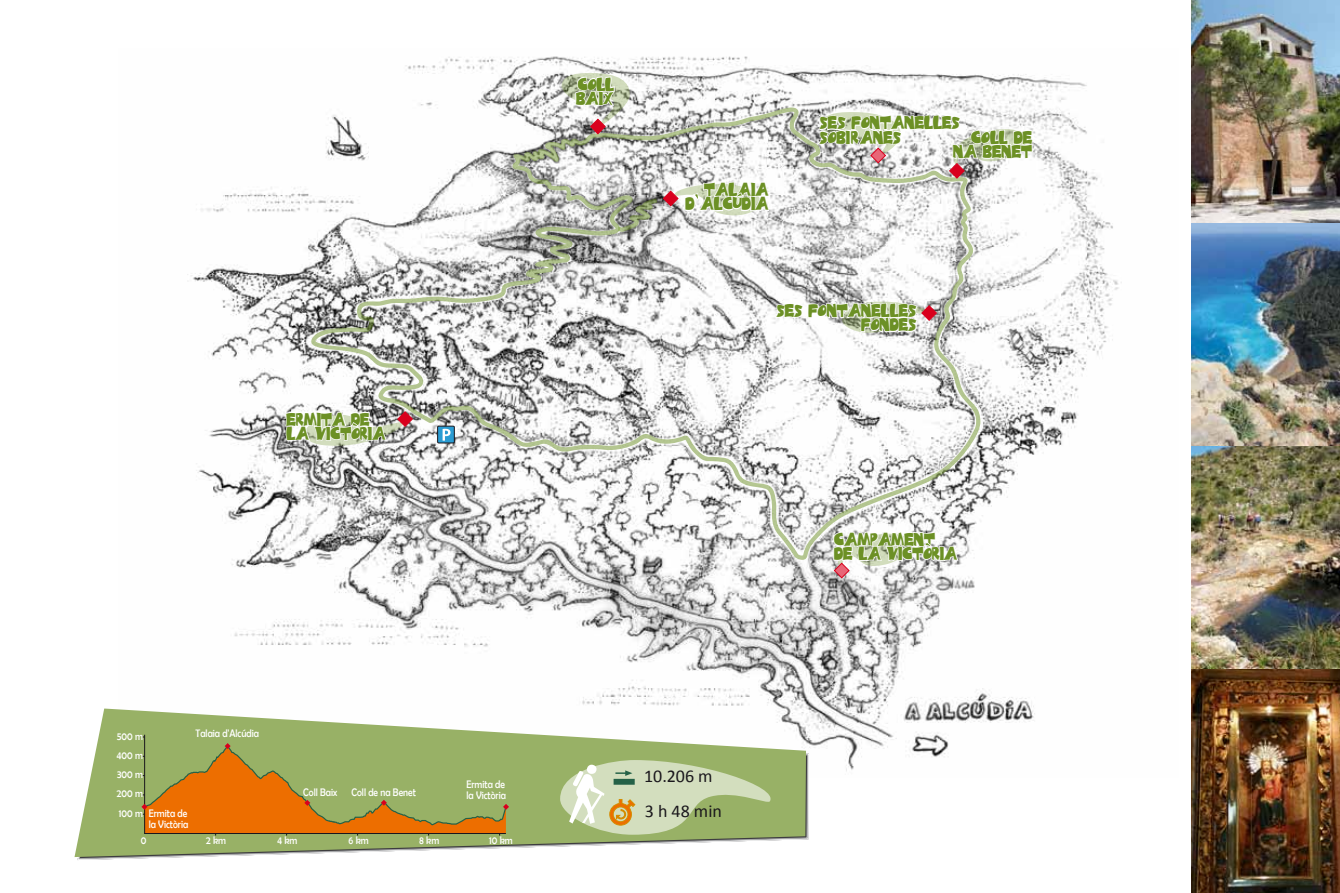
<style>
.page{position:relative;width:1340px;height:893px;background:#fff}
.page>*{position:absolute;margin:0;border:0;box-sizing:border-box;transform-origin:0 0}
.t1{font:18px "Calibri";color:#1a171c}
.t2{font:14.25px/14.2px "Blades";color:#6c9025;scale:.85 1}
.t3{font:11.1px/11.1px "Berlin Sans FB";color:#fff;scale:.85 1}
</style>
<div class="page">
<img style="left:187px;top:56px;width:935px;height:715px">
<svg style="left:78px;top:711px;width:731px;height:149px"></svg>
<svg style="left:75px;top:708px;width:731px;height:149px;fill:#98b166"></svg>
<img style="left:1191px;top:0;width:148px;height:893px">
<svg style="left:285px;top:402px;width:26px;height:44px"></svg>
<svg style="left:832px;top:560px;width:127px;height:18px"></svg>
<svg style="left:311px;top:107px;width:669px;height:453px"></svg>
<svg style="left:618px;top:198px;width:39px;height:34px"></svg>
<svg style="left:663px;top:181px;width:107px;height:34px"></svg>
<svg style="left:561px;top:56px;width:69px;height:78px"></svg>
<svg style="left:816px;top:91px;width:217px;height:88px"></svg>
<svg style="left:560px;top:760px;width:218px;height:75px;background:#bcca99"></svg>
<svg style="left:141px;top:734px;width:368px;height:101px;background:#b09843"></svg>
<p class="t2" style="left:286px;top:414px;width:118px">ERMITA DE<br>LA VICTORIA</p>
<p class="t2" style="left:576px;top:79px;width:46px">COLL<br>BAIX</p>
<p class="t2" style="left:685px;top:184px;width:99px;text-align:right">TALAIA<br>D ALCUDIA</p>
<p class="t2" style="left:819px;top:118px;width:166px">SES FONTANELLES<br>SOBIRANES</p>
<p class="t2" style="left:953px;top:132px;width:94px;text-align:right">COLL DE<br>NA BENET</p>
<p class="t2" style="left:776px;top:305px;width:166px;text-align:right">SES FONTANELLES<br>FONDES</p>
<p class="t2" style="left:834px;top:534px;width:146px">CAMPAMENT<br>DE LA VICTORIA</p>
<p class="t3" style="left:117px;top:730px;width:32px">500 m</p>
<p class="t3" style="left:117px;top:749px;width:32px">400 m</p>
<p class="t3" style="left:117px;top:768px;width:32px">300 m</p>
<p class="t3" style="left:117px;top:788px;width:32px">200 m</p>
<p class="t3" style="left:196px;top:728px;width:76px">Talaia d'Alcúdia</p>
<p class="t3" style="left:149px;top:808px;width:48px">Ermita de la Victòria</p>
<p class="t3" style="left:119px;top:807px;width:30px">100 m</p>
<p class="t3" style="left:141px;top:835px;width:8px">0</p>
<p class="t3" style="left:206px;top:835px;width:25px">2 km</p>
<p class="t3" style="left:303px;top:786px;width:41px">Coll Baix</p>
<p class="t3" style="left:351px;top:786px;width:77px">Coll de na Benet</p>
<p class="t3" style="left:466px;top:778px;width:48px">Ermita de la Victòria</p>
<p class="t3" style="left:277px;top:835px;width:25px">4 km</p>
<p class="t3" style="left:348px;top:835px;width:25px">6 km</p>
<p class="t3" style="left:419px;top:835px;width:25px">8 km</p>
<p class="t3" style="left:489px;top:835px;width:29px">10 km</p>
<p class="t1" style="left:644px;top:765px;width:70px">10.206 m</p>
<p class="t1" style="left:645px;top:799px;width:78px">3 h 48 min</p>
</div>
